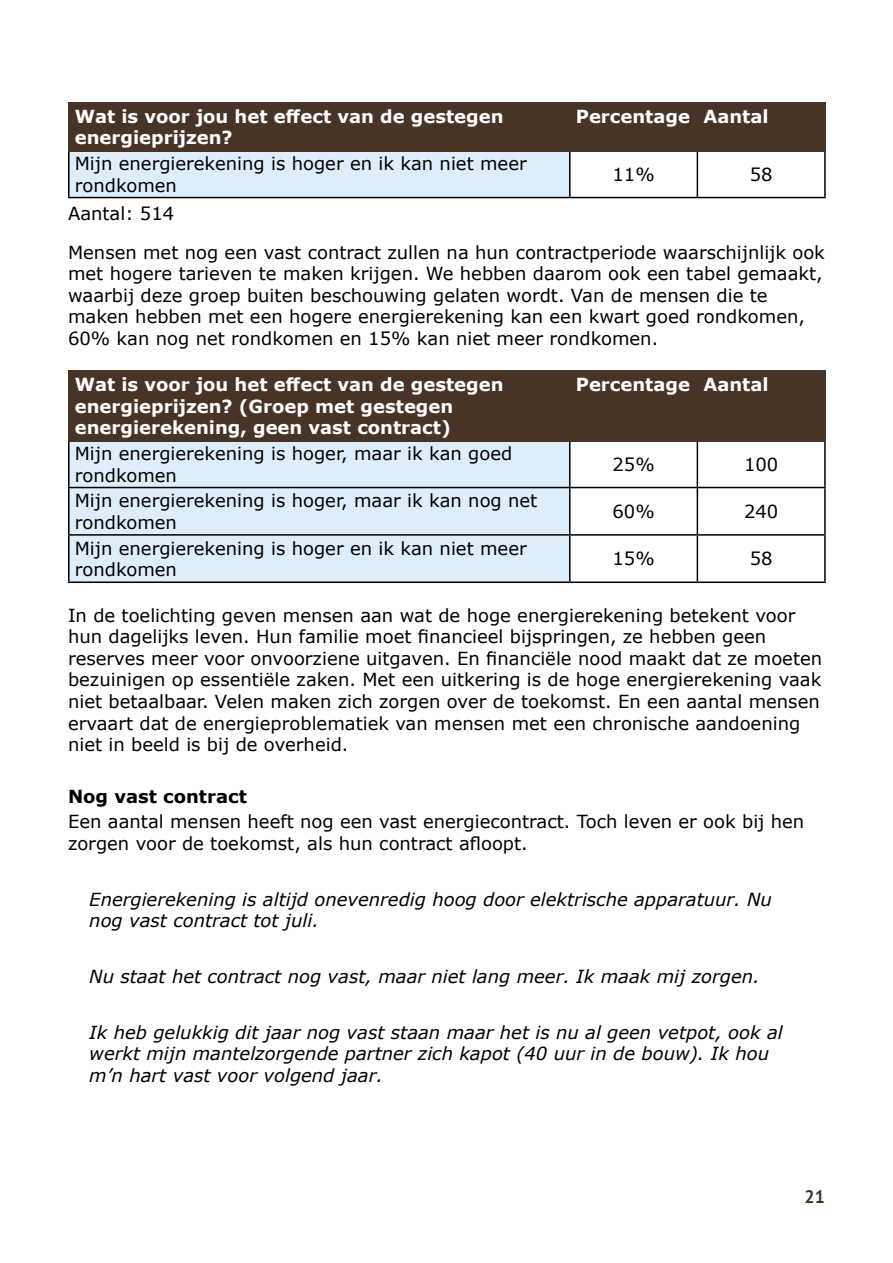
<style>
.page{position:relative;width:893px;height:1263px;background:#fff}
.page>*{position:absolute;margin:0;border:0;box-sizing:border-box;transform-origin:0 0}
.Paragraaf{font:18px/21.6px "Verdana";color:#000}
.Citaat{font:italic 18px/21.6px "Verdana";color:#000}
.Cel_1{font:18px/21.6px "Verdana";color:#000}
.Tabelkop{font:700 18px/21.6px "Verdana";color:#fff}
.Cel_2{font:18px "Verdana";color:#000}
.Kop_3{font:700 18px "Verdana";color:#000}
.t1{font:700 18px "PT Sans";color:#483427}
</style>
<div class="page">
<div style="left:70px;top:152px;width:499px;height:45px;background:#deedfa"></div>
<hr style="left:697px;top:102px;width:129px;height:2px;background:#000">
<hr style="left:824px;top:104px;width:2px;height:45px;background:#000">
<hr style="left:68px;top:151px;width:2px;height:46px;background:#000">
<hr style="left:569px;top:151px;width:2px;height:46px;background:#000">
<hr style="left:697px;top:149px;width:129px;height:2px;background:#000">
<hr style="left:697px;top:151px;width:1px;height:46px;background:#000">
<hr style="left:824px;top:151px;width:2px;height:46px;background:#000">
<hr style="left:68px;top:197px;width:502px;height:1px;background:#000">
<hr style="left:570px;top:197px;width:127px;height:1px;background:#000">
<hr style="left:697px;top:197px;width:129px;height:1px;background:#000">
<div style="left:68px;top:102px;width:502px;height:50px;background:#483427"></div>
<div style="left:569px;top:102px;width:129px;height:50px;background:#483427"></div>
<div style="left:697px;top:102px;width:128px;height:50px;background:#483427"></div>
<div style="left:70px;top:442px;width:499px;height:139px;background:#deedfa"></div>
<hr style="left:68px;top:370px;width:502px;height:2px;background:#000">
<hr style="left:570px;top:370px;width:127px;height:2px;background:#000">
<hr style="left:697px;top:370px;width:129px;height:2px;background:#000">
<hr style="left:824px;top:372px;width:2px;height:67px;background:#000">
<hr style="left:68px;top:441px;width:2px;height:46px;background:#000">
<hr style="left:569px;top:441px;width:2px;height:46px;background:#000">
<hr style="left:697px;top:439px;width:129px;height:2px;background:#000">
<hr style="left:697px;top:441px;width:1px;height:46px;background:#000">
<hr style="left:824px;top:441px;width:2px;height:46px;background:#000">
<hr style="left:68px;top:487px;width:502px;height:1px;background:#000">
<hr style="left:68px;top:488px;width:2px;height:46px;background:#000">
<hr style="left:570px;top:487px;width:127px;height:1px;background:#000">
<hr style="left:569px;top:488px;width:2px;height:46px;background:#000">
<hr style="left:697px;top:487px;width:129px;height:1px;background:#000">
<hr style="left:697px;top:488px;width:1px;height:46px;background:#000">
<hr style="left:824px;top:488px;width:2px;height:46px;background:#000">
<hr style="left:68px;top:534px;width:502px;height:2px;background:#000">
<hr style="left:68px;top:536px;width:2px;height:45px;background:#000">
<hr style="left:570px;top:534px;width:127px;height:2px;background:#000">
<hr style="left:569px;top:536px;width:2px;height:45px;background:#000">
<hr style="left:697px;top:534px;width:129px;height:2px;background:#000">
<hr style="left:697px;top:536px;width:1px;height:45px;background:#000">
<hr style="left:824px;top:536px;width:2px;height:45px;background:#000">
<hr style="left:68px;top:581px;width:502px;height:2px;background:#000">
<hr style="left:570px;top:581px;width:127px;height:2px;background:#000">
<hr style="left:697px;top:581px;width:129px;height:2px;background:#000">
<div style="left:68px;top:371px;width:502px;height:71px;background:#483427"></div>
<div style="left:569px;top:371px;width:129px;height:71px;background:#483427"></div>
<div style="left:697px;top:371px;width:128px;height:71px;background:#483427"></div>
<p class="Tabelkop" style="left:75px;top:105px;width:430px">Wat is voor jou het effect van de gestegen energieprijzen?</p>
<p class="Tabelkop" style="left:576px;top:105px;width:116px">Percentage</p>
<p class="Tabelkop" style="left:703px;top:105px;width:67px">Aantal</p>
<p class="Cel_1" style="left:75px;top:152px;width:453px">Mijn energierekening is hoger en ik kan niet meer rondkomen</p>
<p class="Cel_2" style="left:612px;top:162px;width:44px">11%</p>
<p class="Cel_2" style="left:750px;top:162px;width:24px">58</p>
<p class="Paragraaf" style="left:68px;top:202px;width:108px">Aantal: 514</p>
<p class="Paragraaf" style="left:68px;top:241px;width:758px">Mensen met nog een vast contract zullen na hun contractperiode waarschijnlijk ook met hogere tarieven te maken krijgen. We hebben daarom ook een tabel gemaakt, waarbij deze groep buiten beschouwing gelaten wordt. Van de mensen die te maken hebben met een hogere energierekening kan een kwart goed rondkomen, 60% kan nog net rondkomen en 15% kan niet meer rondkomen.</p>
<p class="Tabelkop" style="left:75px;top:373px;width:430px">Wat is voor jou het effect van de gestegen energieprijzen? (Groep met gestegen energierekening, geen vast contract)</p>
<p class="Tabelkop" style="left:576px;top:373px;width:116px">Percentage</p>
<p class="Tabelkop" style="left:703px;top:373px;width:67px">Aantal</p>
<p class="Cel_1" style="left:75px;top:442px;width:439px">Mijn energierekening is hoger, maar ik kan goed rondkomen</p>
<p class="Cel_2" style="left:612px;top:452px;width:44px">25%</p>
<p class="Cel_2" style="left:744px;top:452px;width:36px">100</p>
<p class="Cel_1" style="left:75px;top:490px;width:464px">Mijn energierekening is hoger, maar ik kan nog net rondkomen</p>
<p class="Cel_2" style="left:612px;top:499px;width:44px">60%</p>
<p class="Cel_2" style="left:744px;top:499px;width:36px">240</p>
<p class="Cel_1" style="left:75px;top:537px;width:453px">Mijn energierekening is hoger en ik kan niet meer rondkomen</p>
<p class="Cel_2" style="left:612px;top:546px;width:44px">15%</p>
<p class="Cel_2" style="left:750px;top:546px;width:24px">58</p>
<p class="Paragraaf" style="left:68px;top:604px;width:756px">In de toelichting geven mensen aan wat de hoge energierekening betekent voor hun dagelijks leven. Hun familie moet financieel bijspringen, ze hebben geen reserves meer voor onvoorziene uitgaven. En financiële nood maakt dat ze moeten bezuinigen op essentiële zaken. Met een uitkering is de hoge energierekening vaak niet betaalbaar. Velen maken zich zorgen over de toekomst. En een aantal mensen ervaart dat de energieproblematiek van mensen met een chronische aandoening niet in beeld is bij de overheid.</p>
<h3 class="Kop_3" style="left:68px;top:783px;width:180px">Nog vast contract</h3>
<p class="Paragraaf" style="left:68px;top:811px;width:738px">Een aantal mensen heeft nog een vast energiecontract. Toch leven er ook bij hen zorgen voor de toekomst, als hun contract afloopt.</p>
<p class="Citaat" style="left:89px;top:888px;width:684px">Energierekening is altijd onevenredig hoog door elektrische apparatuur. Nu nog vast contract tot juli.</p>
<p class="Citaat" style="left:89px;top:965px;width:672px">Nu staat het contract nog vast, maar niet lang meer. Ik maak mij zorgen.</p>
<p class="Citaat" style="left:89px;top:1021px;width:695px">Ik heb gelukkig dit jaar nog vast staan maar het is nu al geen vetpot, ook al werkt mijn mantelzorgende partner zich kapot (40 uur in de bouw). Ik hou m’n hart vast voor volgend jaar.</p>
<p class="t1" style="left:804px;top:1185px;width:22px">21</p>
</div>
